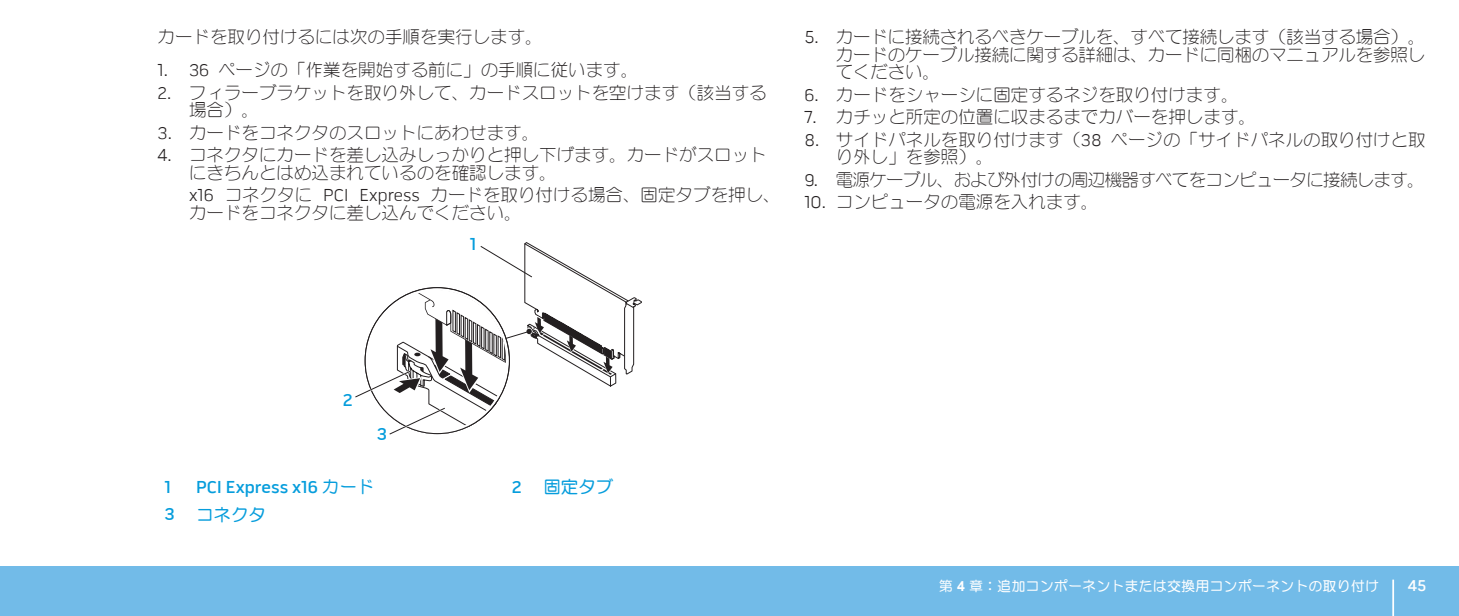
<style>
.page{position:relative;width:1459px;height:616px;background:#fff}
.page>*{position:absolute;margin:0;border:0;box-sizing:border-box;transform-origin:0 0}
.t1{font:17.5px/17.5px "HG Marugothic L";color:#231f20}
.t2{font:17.5px "HG Marugothic L";letter-spacing:-.04em;color:#231f20}
.t3{font:500 17.5px "Pill Alt 600 mg";color:#069ddc}
.t4{font:17.5px "HG Marugothic B";color:#069ddc}
.t5{font:500 15.75px "Pill Alt 600 mg";color:#fff}
.t6{font:14px "HG Marugothic B";letter-spacing:.01em;color:#fff}
.s1{font-family:"Pill Alt 600 mg";font-weight:300}
.s2{font-family:"HG Marugothic B";font-weight:400}
.s3{font-family:"Pill Alt 600 mg";font-weight:500}
.s4{font-family:"Arial";font-weight:700}
</style>
<div class="page">
<div style="left:0;top:566px;width:1458px;height:49px;background:#72bbe8"></div>
<hr style="left:1392px;top:579px;width:2px;height:36px;background:#fff">
<svg style="left:355px;top:242px;width:286px;height:193px"></svg>
<p class="t1" style="left:158px;top:28px;width:386px">カードを取り付けるには次の手順を実行します。</p>
<p class="t1" style="left:158px;top:61px;width:482px"><span class="s1">1. 36</span> ページの「作業を開始する前に」の手順に従います。</p>
<p class="t1" style="left:189px;top:84px;width:579px;text-indent:-32px"><span class="s1">2.</span> フィラーブラケットを取り外して、カードスロットを空けます（該当する場合）。</p>
<p class="t1" style="left:158px;top:124px;width:383px"><span class="s1">3.</span> カードをコネクタのスロットにあわせます。</p>
<p class="t1" style="left:189px;top:146px;width:579px;text-indent:-32px"><span class="s1">4.</span> コネクタにカードを差し込みしっかりと押し下げます。カードがスロットにきちんとはめ込まれているのを確認します。</p>
<p class="t1" style="left:189px;top:186px;width:593px"><span class="s1">x16</span> コネクタに <span class="s1">PCI Express</span> カードを取り付ける場合、固定タブを押し、カードをコネクタに差し込んでください。</p>
<p class="t3" style="left:470px;top:233px;width:8px">1</p>
<p class="t1" style="left:836px;top:28px;width:591px;text-align:justify;text-indent:-32px"><span class="s1">5.</span> カードに接続されるべきケーブルを、すべて接続します（該当する場合）。カードのケーブル接続に関する詳細は、カードに同梱のマニュアルを参照してください。</p>
<p class="t1" style="left:804px;top:86px;width:435px"><span class="s1">6.</span> カードをシャーシに固定するネジを取り付けます。</p>
<p class="t1" style="left:804px;top:108px;width:453px"><span class="s1">7.</span> カチッと所定の位置に収まるまでカバーを押します。</p>
<p class="t1" style="left:836px;top:130px;width:591px;text-indent:-32px"><span class="s1">8.</span> サイドパネルを取り付けます（<span class="s1">38</span> ページの「サイドパネルの取り付けと取り外し」を参照）。</p>
<p class="t2" style="left:804px;top:170px;width:622px"><span class="s1">9.</span> 電源ケーブル、および外付けの周辺機器すべてをコンピュータに接続します。</p>
<p class="t1" style="left:804px;top:193px;width:295px"><span class="s1">10.</span> コンピュータの電源を入れます。</p>
<p class="t3" style="left:343px;top:389px;width:11px">2</p>
<p class="t3" style="left:377px;top:423px;width:12px">3</p>
<p class="t3" style="left:165px;top:476px;width:8px">1</p>
<p class="t3" style="left:196px;top:476px;width:180px">PCI Express x16 <span class="s2">カード</span></p>
<p class="t4" style="left:512px;top:478px;width:103px"><span class="s3">2</span> 固定タブ</p>
<p class="t4" style="left:165px;top:505px;width:103px"><span class="s3">3</span> コネクタ</p>
<p class="t6" style="left:939px;top:579px;width:442px">第 <span class="s4">4</span> 章：追加コンポーネントまたは交換用コンポーネントの取り付け</p>
<p class="t5" style="left:1407px;top:576px;width:20px">45</p>
</div>
